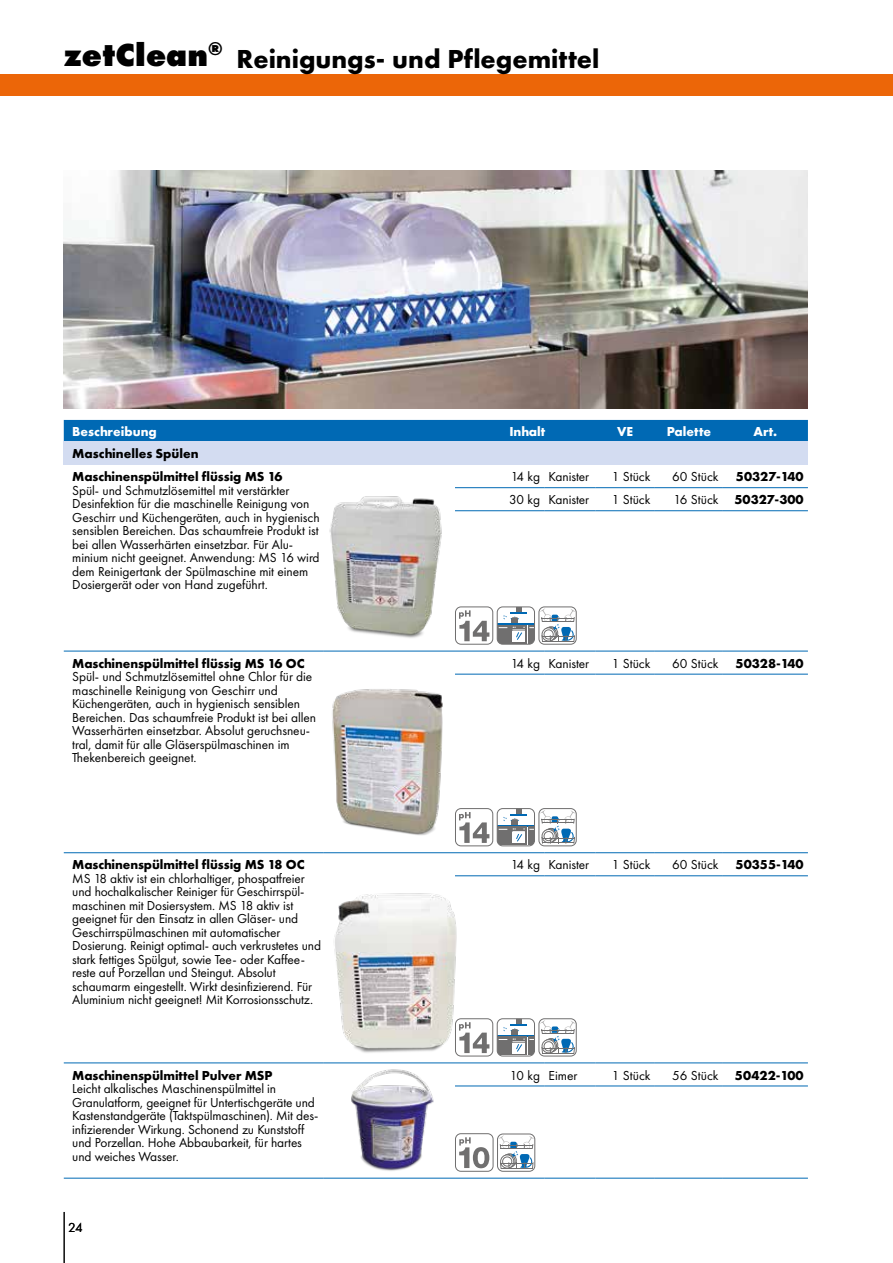
<style>
.page{position:relative;width:893px;height:1263px;background:#fff}
.page>*{position:absolute;margin:0;border:0;box-sizing:border-box;transform-origin:0 0}
.t1{font:800 33px "Futura PT";color:#000}
.t2{font:700 27px "Futura PT";color:#000}
.t3{font:13.5px/13.5px "Futura PT";letter-spacing:-.01em;color:#000}
.t4{font:700 13.5px/23.1px "Futura PT";letter-spacing:-.005em;color:#000}
.t5{font:700 13.5px "Futura PT";color:#fff}
.s1{font-weight:400}
</style>
<div class="page">
<hr style="left:64px;top:1212px;width:1px;height:51px;background:#000">
<div style="left:0;top:75px;width:893px;height:21px;background:#ec6608"></div>
<div style="left:64px;top:420px;width:744px;height:21px;background:#0069b4"></div>
<div style="left:64px;top:441px;width:744px;height:24px;background:#d3dcf1"></div>
<hr style="left:64px;top:852px;width:259px;height:1px;background:#0069b4">
<hr style="left:323px;top:852px;width:132px;height:1px;background:#0069b4">
<hr style="left:723px;top:852px;width:85px;height:1px;background:#0069b4">
<hr style="left:455px;top:1062px;width:89px;height:1px;background:#0069b4">
<hr style="left:544px;top:1062px;width:51px;height:1px;background:#0069b4">
<hr style="left:723px;top:1062px;width:85px;height:1px;background:#0069b4">
<hr style="left:455px;top:1178px;width:89px;height:1px;background:#0069b4">
<hr style="left:544px;top:1178px;width:51px;height:1px;background:#0069b4">
<hr style="left:595px;top:1178px;width:60px;height:1px;background:#0069b4">
<hr style="left:655px;top:1178px;width:68px;height:1px;background:#0069b4">
<hr style="left:723px;top:1178px;width:85px;height:1px;background:#0069b4">
<hr style="left:455px;top:487px;width:89px;height:1px;background:#0069b4">
<hr style="left:544px;top:487px;width:51px;height:1px;background:#0069b4">
<hr style="left:595px;top:487px;width:60px;height:1px;background:#0069b4">
<hr style="left:655px;top:487px;width:68px;height:1px;background:#0069b4">
<hr style="left:723px;top:487px;width:85px;height:1px;background:#0069b4">
<hr style="left:64px;top:651px;width:259px;height:1px;background:#0069b4">
<hr style="left:323px;top:651px;width:132px;height:1px;background:#0069b4">
<hr style="left:455px;top:651px;width:89px;height:1px;background:#0069b4">
<hr style="left:544px;top:651px;width:51px;height:1px;background:#0069b4">
<hr style="left:595px;top:651px;width:60px;height:1px;background:#0069b4">
<hr style="left:655px;top:651px;width:68px;height:1px;background:#0069b4">
<hr style="left:723px;top:651px;width:85px;height:1px;background:#0069b4">
<hr style="left:455px;top:852px;width:89px;height:1px;background:#0069b4">
<hr style="left:544px;top:852px;width:51px;height:1px;background:#0069b4">
<hr style="left:595px;top:852px;width:60px;height:1px;background:#0069b4">
<hr style="left:655px;top:852px;width:68px;height:1px;background:#0069b4">
<hr style="left:455px;top:510px;width:89px;height:1px;background:#0069b4">
<hr style="left:544px;top:510px;width:51px;height:1px;background:#0069b4">
<hr style="left:595px;top:510px;width:60px;height:1px;background:#0069b4">
<hr style="left:655px;top:510px;width:68px;height:1px;background:#0069b4">
<hr style="left:723px;top:510px;width:85px;height:1px;background:#0069b4">
<hr style="left:455px;top:674px;width:89px;height:1px;background:#0069b4">
<hr style="left:544px;top:674px;width:51px;height:1px;background:#0069b4">
<hr style="left:595px;top:674px;width:60px;height:1px;background:#0069b4">
<hr style="left:655px;top:674px;width:68px;height:1px;background:#0069b4">
<hr style="left:723px;top:674px;width:85px;height:1px;background:#0069b4">
<hr style="left:455px;top:875px;width:89px;height:1px;background:#0069b4">
<hr style="left:544px;top:875px;width:51px;height:1px;background:#0069b4">
<hr style="left:723px;top:875px;width:85px;height:1px;background:#0069b4">
<hr style="left:64px;top:1062px;width:259px;height:1px;background:#0069b4">
<hr style="left:323px;top:1062px;width:132px;height:1px;background:#0069b4">
<hr style="left:64px;top:1178px;width:259px;height:1px;background:#0069b4">
<hr style="left:323px;top:1178px;width:132px;height:1px;background:#0069b4">
<hr style="left:595px;top:1062px;width:60px;height:1px;background:#0069b4">
<hr style="left:655px;top:1062px;width:68px;height:1px;background:#0069b4">
<hr style="left:595px;top:875px;width:60px;height:1px;background:#0069b4">
<hr style="left:655px;top:875px;width:68px;height:1px;background:#0069b4">
<hr style="left:455px;top:1085px;width:89px;height:1px;background:#0069b4">
<hr style="left:544px;top:1085px;width:51px;height:1px;background:#0069b4">
<hr style="left:595px;top:1085px;width:60px;height:1px;background:#0069b4">
<hr style="left:655px;top:1085px;width:68px;height:1px;background:#0069b4">
<hr style="left:723px;top:1085px;width:85px;height:1px;background:#0069b4">
<svg style="left:459px;top:610px;width:30px;height:31px"></svg>
<div style="left:455px;top:606px;width:38px;height:39px;border:1px solid #706f6f;border-radius:6px"></div>
<div style="left:497px;top:625px;width:12px;height:18px;background:#706f6f"></div>
<svg style="left:510px;top:640px;width:17px;height:3px"></svg>
<div style="left:512px;top:631px;width:13px;height:10px;background:#fff"></div>
<div style="left:528px;top:625px;width:6px;height:18px;background:#706f6f"></div>
<svg style="left:499px;top:608px;width:34px;height:32px"></svg>
<div style="left:497px;top:606px;width:38px;height:39px;border:1px solid #706f6f;border-radius:6px"></div>
<svg style="left:540px;top:608px;width:35px;height:34px"></svg>
<div style="left:538px;top:606px;width:39px;height:39px;border:1px solid #706f6f;border-radius:6px"></div>
<svg style="left:464px;top:812px;width:25px;height:31px"></svg>
<div style="left:455px;top:808px;width:38px;height:38px;border:1px solid #706f6f;border-radius:6px"></div>
<div style="left:497px;top:826px;width:12px;height:19px;background:#706f6f"></div>
<div style="left:510px;top:826px;width:17px;height:19px;background:#706f6f"></div>
<div style="left:512px;top:832px;width:13px;height:11px;background:#fff"></div>
<div style="left:528px;top:826px;width:6px;height:19px;background:#706f6f"></div>
<svg style="left:499px;top:810px;width:34px;height:31px"></svg>
<div style="left:497px;top:808px;width:38px;height:38px;border:1px solid #706f6f;border-radius:6px"></div>
<svg style="left:540px;top:810px;width:35px;height:33px"></svg>
<div style="left:538px;top:808px;width:39px;height:38px;border:1px solid #706f6f;border-radius:6px"></div>
<svg style="left:485px;top:1032px;width:4px;height:21px"></svg>
<div style="left:455px;top:1018px;width:38px;height:38px;border:1px solid #706f6f;border-radius:6px"></div>
<div style="left:497px;top:1036px;width:12px;height:19px;background:#706f6f"></div>
<div style="left:528px;top:1036px;width:6px;height:19px;background:#706f6f"></div>
<svg style="left:499px;top:1020px;width:34px;height:32px"></svg>
<div style="left:497px;top:1018px;width:38px;height:38px;border:1px solid #706f6f;border-radius:6px"></div>
<svg style="left:540px;top:1020px;width:35px;height:34px"></svg>
<div style="left:538px;top:1018px;width:39px;height:38px;border:1px solid #706f6f;border-radius:6px"></div>
<img style="left:351px;top:1069px;width:83px;height:102px">
<svg style="left:459px;top:1137px;width:30px;height:31px"></svg>
<div style="left:455px;top:1133px;width:39px;height:39px;border:1px solid #706f6f;border-radius:5px"></div>
<svg style="left:499px;top:1135px;width:34px;height:34px"></svg>
<div style="left:497px;top:1133px;width:38px;height:39px;border:1px solid #706f6f;border-radius:6px"></div>
<img style="left:329px;top:496px;width:113px;height:142px">
<img style="left:332px;top:689px;width:135px;height:148px">
<img style="left:64px;top:170px;width:744px;height:238px">
<img style="left:334px;top:893px;width:151px;height:164px">
<h1 class="t1" style="left:64px;top:34px;width:160px">zetClean<sup>®</sup></h1>
<h2 class="t2" style="left:236px;top:41px;width:364px">Reinigungs- und Pflegemittel</h2>
<p class="t5" style="left:72px;top:422px;width:86px">Beschreibung</p>
<p class="t5" style="left:509px;top:422px;width:37px">Inhalt</p>
<p class="t5" style="left:617px;top:422px;width:18px">VE</p>
<p class="t5" style="left:667px;top:422px;width:46px">Palette</p>
<p class="t5" style="left:753px;top:422px;width:25px">Art.</p>
<p class="t4" style="left:72px;top:442px;width:212px">Maschinelles Spülen<br>Maschinenspülmittel flüssig MS 16</p>
<p class="t3" style="left:72px;top:483px;width:249px">Spül- und Schmutzlösemittel mit verstärkter Desinfektion für die maschinelle Reinigung von Geschirr und Küchengeräten, auch in hygienisch sensiblen Bereichen. Das schaumfreie Produkt ist bei allen Wasserhärten einsetzbar. Für Alu&shy;minium nicht geeignet. Anwendung: MS 16 wird dem Reinigertank der Spülmaschine mit einem Dosiergerät oder von Hand zugeführt.</p>
<p class="t3" style="left:511px;top:470px;width:80px">14 kg Kanister</p>
<p class="t3" style="left:612px;top:470px;width:40px">1 Stück</p>
<p class="t3" style="left:672px;top:470px;width:48px">60 Stück</p>
<p class="t4" style="left:736px;top:465px;width:69px">50327-140</p>
<p class="t3" style="left:509px;top:493px;width:82px">30 kg Kanister</p>
<p class="t3" style="left:612px;top:493px;width:40px">1 Stück</p>
<p class="t4" style="left:673px;top:488px;width:132px"><span class="s1">16 Stück</span> 50327-300</p>
<p class="t4" style="left:72px;top:651px;width:234px">Maschinenspülmittel flüssig MS 16 OC</p>
<p class="t3" style="left:72px;top:670px;width:245px">Spül- und Schmutzlösemittel ohne Chlor für die maschinelle Reinigung von Geschirr und Küchengeräten, auch in hygienisch sensiblen Bereichen. Das schaumfreie Produkt ist bei allen Wasserhärten einsetzbar. Absolut geruchsneu&shy;tral, damit für alle Gläserspülmaschinen im Thekenbereich geeignet.</p>
<p class="t4" style="left:72px;top:853px;width:234px">Maschinenspülmittel flüssig MS 18 OC</p>
<p class="t3" style="left:72px;top:872px;width:250px">MS 18 aktiv ist ein chlorhaltiger, phospatfreier und hochalkalischer Reiniger für Geschirrspül&shy;maschinen mit Dosiersystem. MS 18 aktiv ist geeignet für den Einsatz in allen Gläser- und Geschirrspülmaschinen mit automatischer Dosierung. Reinigt optimal- auch verkrustetes und stark fettiges Spülgut, sowie Tee- oder Kaffee&shy;reste auf Porzellan und Steingut. Absolut schaumarm eingestellt. Wirkt desinfizierend. Für Aluminium nicht geeignet! Mit Korrosionsschutz.</p>
<p class="t4" style="left:72px;top:1063px;width:202px">Maschinenspülmittel Pulver MSP</p>
<p class="t3" style="left:72px;top:1082px;width:247px">Leicht alkalisches Maschinenspülmittel in Granulatform, geeignet für Untertischgeräte und Kastenstandgeräte (Taktspülmaschinen). Mit des&shy;infizierender Wirkung. Schonend zu Kunststoff und Porzellan. Hohe Abbaubarkeit, für hartes und weiches Wasser.</p>
<p class="t3" style="left:68px;top:1221px;width:16px">24</p>
<p class="t3" style="left:511px;top:656px;width:80px">14 kg Kanister</p>
<p class="t3" style="left:612px;top:656px;width:40px">1 Stück</p>
<p class="t3" style="left:672px;top:656px;width:48px">60 Stück</p>
<p class="t4" style="left:736px;top:651px;width:70px">50328-140</p>
<p class="t3" style="left:511px;top:858px;width:80px">14 kg Kanister</p>
<p class="t3" style="left:612px;top:858px;width:40px">1 Stück</p>
<p class="t3" style="left:672px;top:858px;width:48px">60 Stück</p>
<p class="t4" style="left:736px;top:853px;width:70px">50355-140</p>
<p class="t3" style="left:510px;top:1068px;width:69px">10 kg Eimer</p>
<p class="t3" style="left:612px;top:1068px;width:40px">1 Stück</p>
<p class="t4" style="left:672px;top:1063px;width:133px"><span class="s1">56 Stück</span> 50422-100</p>
</div>
